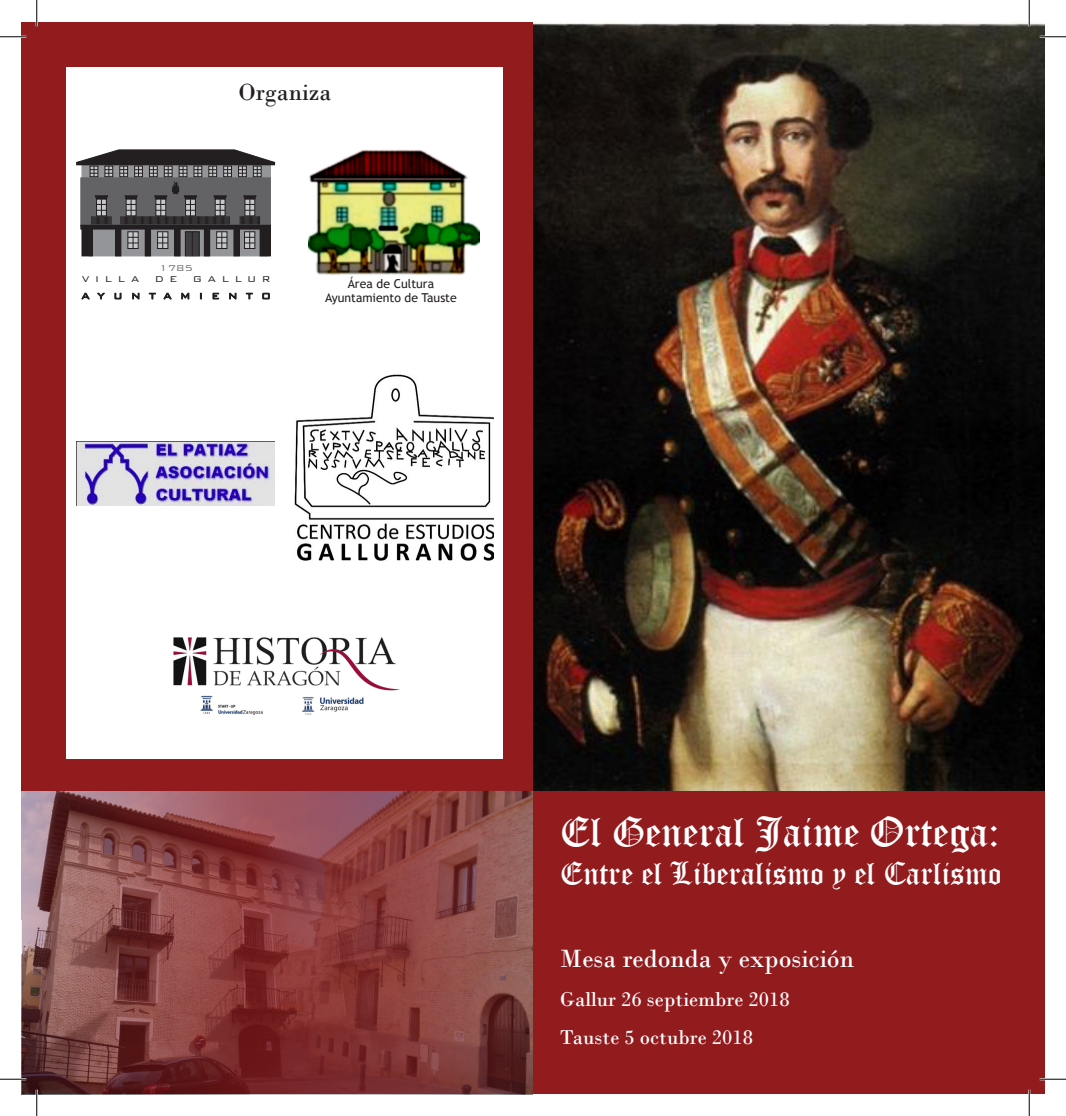
<style>
.page{position:relative;width:1066px;height:1116px;background:#fff}
.page>*{position:absolute;margin:0;border:0;box-sizing:border-box;transform-origin:0 0}
.t1{font:41.12px "Old English Text";color:#fff}
.t2{font:31.5px "Old English Text";color:#fff}
.t3{font:26.25px "Bodoni";color:#fff}
.t4{font:24.5px "Bodoni";color:#231f20}
.t5{font:21px "Bodoni";color:#fff}
.t6{font:12.25px "Trebuchet MS";color:#231f20}
.t7{font:300 11.2px "Bank Gothic BT";letter-spacing:.5em;color:#231f20}
.t8{font:300 11.2px "Bank Gothic BT";color:#6c6d70}
</style>
<div class="page">
<div style="left:22px;top:22px;width:511px;height:897px;background:#921b1e"></div>
<div style="left:67px;top:67px;width:436px;height:692px;background:#fff"></div>
<img style="left:533px;top:22px;width:511px;height:769px">
<div style="left:22px;top:791px;width:1022px;height:302px;background:#921b1e"></div>
<img style="left:76px;top:441px;width:199px;height:65px">
<img style="left:295px;top:374px;width:198px;height:187px">
<img style="left:173px;top:637px;width:227px;height:78px">
<div style="left:89px;top:228px;width:179px;height:28px;background:#939598;border:1px solid #939598"></div>
<svg style="left:81px;top:224px;width:190px;height:1px"></svg>
<div style="left:81px;top:225px;width:190px;height:4px;border:1px solid #231f20"></div>
<div style="left:82px;top:228px;width:10px;height:28px;background:#231f20"></div>
<div style="left:116px;top:228px;width:5px;height:28px;background:#231f20"></div>
<div style="left:115px;top:228px;width:6px;height:28px;border:1px solid #231f20"></div>
<div style="left:145px;top:227px;width:5px;height:29px;background:#231f20"></div>
<div style="left:145px;top:227px;width:6px;height:29px;border:1px solid #231f20"></div>
<div style="left:175px;top:228px;width:5px;height:28px;background:#231f20"></div>
<div style="left:204px;top:227px;width:6px;height:29px;background:#231f20"></div>
<div style="left:234px;top:228px;width:5px;height:28px;background:#231f20"></div>
<div style="left:260px;top:228px;width:10px;height:28px;background:#231f20"></div>
<div style="left:260px;top:228px;width:11px;height:28px;border:1px solid #231f20"></div>
<div style="left:185px;top:231px;width:14px;height:25px;background:#3e3e3f"></div>
<div style="left:127px;top:231px;width:12px;height:18px;border:1px solid #231f20"></div>
<svg style="left:128px;top:232px;width:10px;height:17px"></svg>
<div style="left:157px;top:231px;width:11px;height:18px;border:1px solid #231f20"></div>
<svg style="left:158px;top:232px;width:10px;height:17px"></svg>
<div style="left:216px;top:231px;width:11px;height:18px;border:1px solid #231f20"></div>
<svg style="left:217px;top:232px;width:10px;height:17px"></svg>
<div style="left:244px;top:231px;width:11px;height:18px;border:1px solid #231f20"></div>
<svg style="left:245px;top:232px;width:10px;height:17px"></svg>
<svg style="left:81px;top:292px;width:9px;height:8px"></svg>
<svg style="left:97px;top:292px;width:8px;height:7px"></svg>
<svg style="left:114px;top:292px;width:8px;height:8px"></svg>
<svg style="left:132px;top:292px;width:8px;height:7px"></svg>
<svg style="left:149px;top:292px;width:7px;height:7px"></svg>
<svg style="left:163px;top:292px;width:9px;height:8px"></svg>
<svg style="left:181px;top:292px;width:8px;height:7px"></svg>
<svg style="left:200px;top:293px;width:2px;height:6px"></svg>
<svg style="left:212px;top:292px;width:7px;height:7px"></svg>
<svg style="left:229px;top:292px;width:8px;height:7px"></svg>
<svg style="left:246px;top:292px;width:7px;height:7px"></svg>
<svg style="left:262px;top:292px;width:8px;height:8px"></svg>
<svg style="left:76px;top:149px;width:200px;height:75px;background:#646365"></svg>
<div style="left:185px;top:231px;width:15px;height:25px;border:1px solid #231f20"></div>
<svg style="left:192px;top:232px;width:1px;height:24px"></svg>
<img style="left:22px;top:791px;width:228px;height:302px">
<img style="left:250px;top:791px;width:283px;height:302px">
<img style="left:308px;top:150px;width:172px;height:125px">
<hr style="left:0;top:36px;width:26px;height:2px;background:#fff">
<hr style="left:1039px;top:36px;width:27px;height:2px;background:#fff">
<hr style="left:0;top:1077px;width:26px;height:3px;background:#fff">
<hr style="left:1039px;top:1077px;width:27px;height:3px;background:#fff">
<hr style="left:36px;top:0;width:2px;height:26px;background:#fff">
<hr style="left:36px;top:1089px;width:2px;height:26px;background:#fff">
<hr style="left:1028px;top:0;width:2px;height:26px;background:#fff">
<hr style="left:1028px;top:1089px;width:2px;height:26px;background:#fff">
<svg style="left:0;top:36px;width:26px;height:1px"></svg>
<svg style="left:1039px;top:36px;width:27px;height:1px"></svg>
<svg style="left:0;top:1078px;width:26px;height:1px"></svg>
<svg style="left:1039px;top:1078px;width:27px;height:1px"></svg>
<svg style="left:36px;top:0;width:1px;height:26px"></svg>
<svg style="left:36px;top:1089px;width:1px;height:26px"></svg>
<svg style="left:1029px;top:0;width:1px;height:26px"></svg>
<svg style="left:1029px;top:1089px;width:1px;height:26px"></svg>
<p class="t4" style="left:238px;top:77px;width:94px">Organiza</p>
<p class="t8" style="left:159px;top:262px;width:35px">1785</p>
<p class="t7" style="left:82px;top:273px;width:59px">VILLA</p>
<p class="t7" style="left:155px;top:273px;width:24px">D E</p>
<p class="t7" style="left:193px;top:273px;width:79px">GALLUR</p>
<p class="t6" style="left:348px;top:276px;width:88px">Área de Cultura</p>
<p class="t6" style="left:325px;top:291px;width:133px">Ayuntamiento de Tauste</p>
<p class="t1" style="left:560px;top:806px;width:441px">El General Jaime Ortega:</p>
<p class="t2" style="left:560px;top:853px;width:443px">Entre el Liberalismo y el Carlismo</p>
<p class="t3" style="left:560px;top:942px;width:295px">Mesa redonda y exposición</p>
<p class="t5" style="left:560px;top:986px;width:231px">Gallur 26 septiembre 2018</p>
<p class="t5" style="left:560px;top:1024px;width:194px">Tauste 5 octubre 2018</p>
</div>
